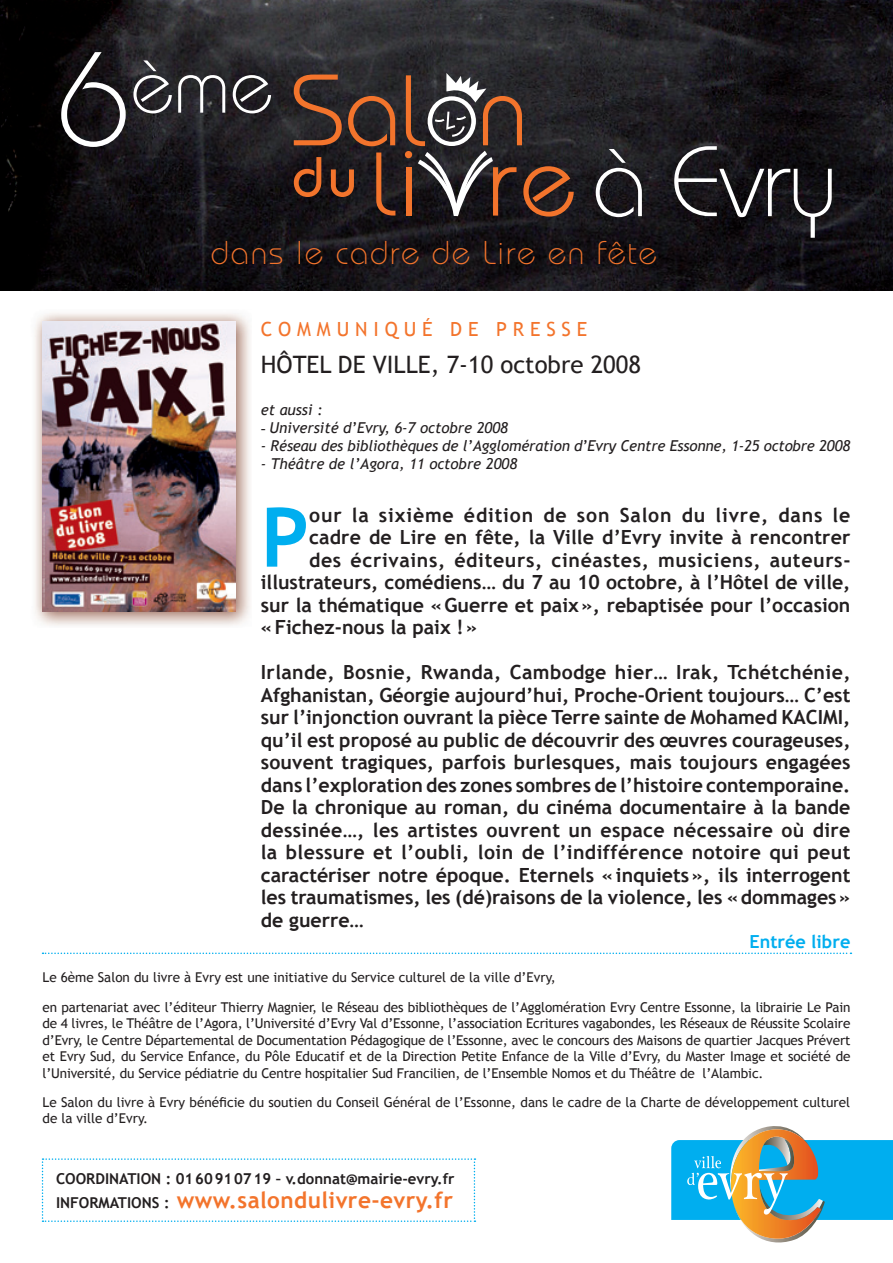
<style>
.page{position:relative;width:893px;height:1263px;background:#fff}
.page>*{position:absolute;margin:0;border:0;box-sizing:border-box;transform-origin:0 0}
.t1{font:300 99.9px "Bauhaus";color:#fff}
.t2{font:700 82.35px "Trebuchet MS";color:#00aeef}
.t3{font:300 77.7px "Bauhaus";color:#fff}
.t4{font:300 33px "Bauhaus";letter-spacing:.05em;color:#f3742c}
.t5{font:24px "Trebuchet MS";color:#231f20}
.t6{font:700 22.5px "Trebuchet MS";letter-spacing:.02em;color:#f3742c}
.t7{font:700 19.5px/22.5px "Trebuchet MS";color:#231f20;text-align:justify}
.t8{font:700 19.5px "Trebuchet MS";letter-spacing:.035em;color:#231f20}
.t9{font:700 19.5px "Trebuchet MS";letter-spacing:.04em;color:#231f20}
.t10{font:19.5px "Trebuchet MS";letter-spacing:.3em;color:#f3742c}
.t11{font:700 18px "Trebuchet MS";color:#00aeef}
.t12{font:italic 15px "Trebuchet MS";letter-spacing:-.01em;color:#231f20}
.t13{font:700 15px "Trebuchet MS";color:#231f20}
.t14{font:13.5px/16.5px "Trebuchet MS";color:#231f20}
.s1{font-size:133.2px}
.s2{font-family:"Times New Roman";font-style:normal}
.s3{font-size:15px;color:#231f20}
</style>
<div class="page">
<img style="left:0;top:0;width:893px;height:291px">
<svg style="left:671px;top:1126px;width:222px;height:117px"></svg>
<svg style="left:294px;top:73px;width:280px;height:144px;background:#443430"></svg>
<img style="left:35px;top:313px;width:215px;height:313px">
<img style="left:43px;top:321px;width:192px;height:290px">
<svg style="left:42px;top:1158px;width:433px;height:64px"></svg>
<svg style="left:43px;top:952px;width:808px;height:2px"></svg>
<h3 class="t3" style="left:56px;top:58px;width:218px"><span class="s1">6</span>ème</h3>
<h1 class="t1" style="left:592px;top:146px;width:247px">à Evry</h1>
<h3 class="t4" style="left:211px;top:240px;width:448px">dans le cadre de Lire en fête</h3>
<p class="t10" style="left:261px;top:318px;width:328px">COMMUNIQUÉ DE PRESSE</p>
<p class="t5" style="left:261px;top:350px;width:382px">HÔTEL DE VILLE, 7-10 octobre 2008</p>
<p class="t12" style="left:261px;top:401px;width:63px">et aussi :</p>
<p class="t12" style="left:261px;top:419px;width:249px"><span class="s2">-</span> Université d’Evry, 6-7 octobre 2008</p>
<p class="t12" style="left:261px;top:437px;width:591px">- Réseau des bibliothèques de l’Agglomération d’Evry Centre Essonne, 1-25 octobre 2008</p>
<p class="t12" style="left:261px;top:455px;width:258px">- Théâtre de l’Agora, 11 octobre 2008</p>
<h2 class="t2" style="left:261px;top:489px;width:50px">P</h2>
<p class="t9" style="left:309px;top:503px;width:543px">our la sixième édition de son Salon du livre, dans le</p>
<p class="t7" style="left:309px;top:526px;width:543px">cadre de Lire en fête, la Ville d’Evry invite à rencontrer</p>
<p class="t8" style="left:309px;top:548px;width:543px">des écrivains, éditeurs, cinéastes, musiciens, auteurs-</p>
<p class="t7" style="left:261px;top:571px;width:591px">illustrateurs, comédiens… du 7 au 10 octobre, à l’Hôtel de ville,</p>
<p class="t7" style="left:261px;top:593px;width:591px">sur la thématique « Guerre et paix », rebaptisée pour l’occasion</p>
<p class="t7" style="left:261px;top:616px;width:218px">« Fichez-nous la paix ! »</p>
<p class="t7" style="left:261px;top:661px;width:591px">Irlande, Bosnie, Rwanda, Cambodge hier… Irak, Tchétchénie, Afghanistan, Géorgie aujourd’hui, Proche-Orient toujours… C’est sur l’injonction ouvrant la pièce Terre sainte de Mohamed KACIMI, qu’il est proposé au public de découvrir des œuvres courageuses, souvent tragiques, parfois burlesques, mais toujours engagées dans l’exploration des zones sombres de l’histoire contemporaine.<br>De la chronique au roman, du cinéma documentaire à la bande dessinée…, les artistes ouvrent un espace nécessaire où dire la blessure et l’oubli, loin de l’indifférence notoire qui peut caractériser notre époque. Eternels « inquiets », ils interrogent les traumatismes, les (dé)raisons de la violence, les « dommages » de guerre…</p>
<p class="t11" style="left:749px;top:931px;width:102px">Entrée libre</p>
<p class="t14" style="left:43px;top:963px;width:809px;line-height:29.2px">Le 6ème Salon du livre à Evry est une initiative du Service culturel de la ville d’Evry,<br>en partenariat avec l’éditeur Thierry Magnier, le Réseau des bibliothèques de l’Agglomération Evry Centre Essonne, la librairie Le Pain</p>
<p class="t14" style="left:43px;top:1015px;width:809px;text-align:justify">de 4 livres, le Théâtre de l’Agora, l’Université d’Evry Val d’Essonne, l’association Ecritures vagabondes, les Réseaux de Réussite Scolaire d’Evry, le Centre Départemental de Documentation Pédagogique de l’Essonne, avec le concours des Maisons de quartier Jacques Prévert et Evry Sud, du Service Enfance, du Pôle Educatif et de la Direction Petite Enfance de la Ville d’Evry, du Master Image et société de l’Université, du Service pédiatrie du Centre hospitalier Sud Francilien, de l’Ensemble Nomos et du Théâtre de l’Alambic.</p>
<p class="t14" style="left:43px;top:1094px;width:809px">Le Salon du livre à Evry bénéficie du soutien du Conseil Général de l’Essonne, dans le cadre de la Charte de développement culturel de la ville d’Evry.</p>
<p class="t13" style="left:56px;top:1169px;width:400px">COORDINATION : 01 60 91 07 19 – v.donnat@mairie-evry.fr</p>
<p class="t6" style="left:56px;top:1186px;width:398px"><span class="s3">INFORMATIONS :</span> www.salondulivre-evry.fr</p>
</div>
